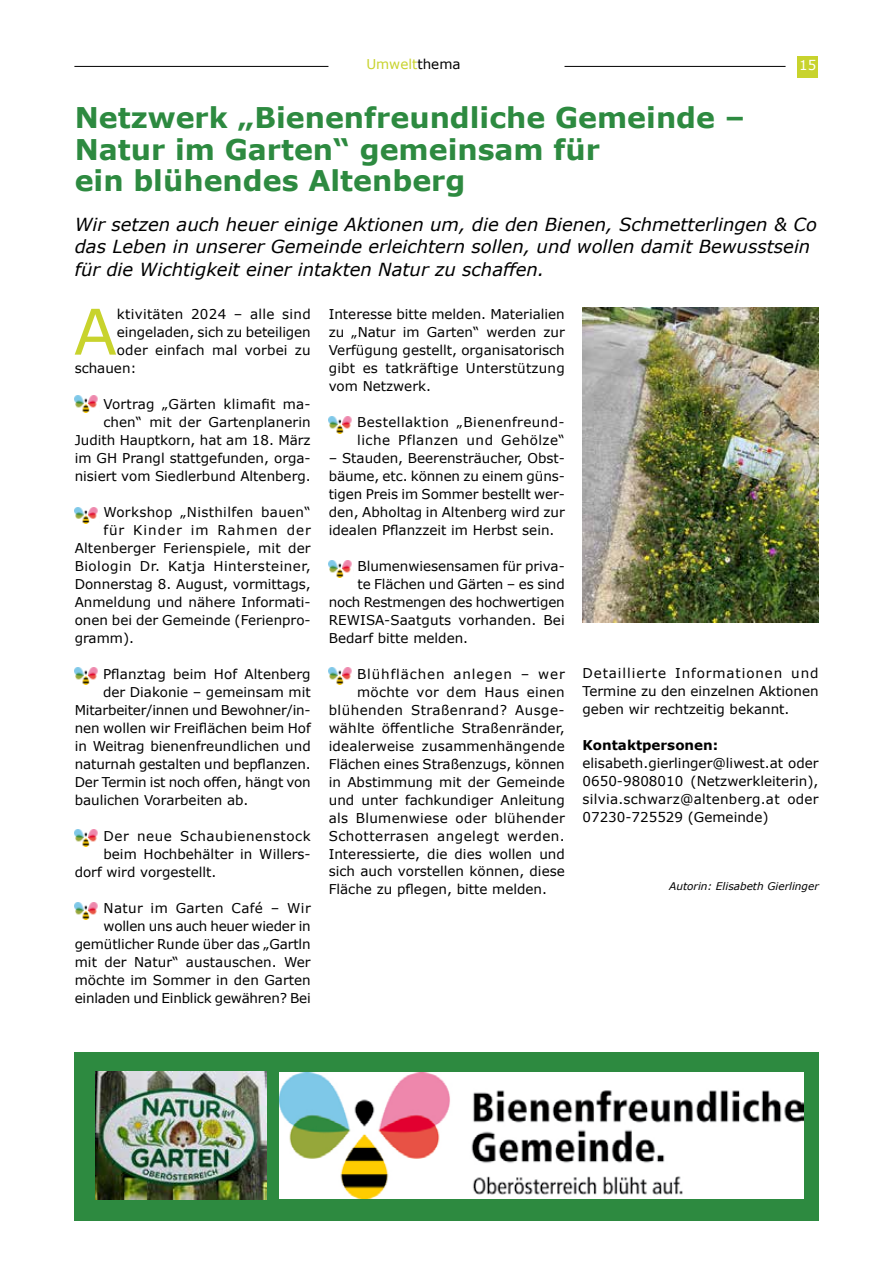
<style>
.page{position:relative;width:893px;height:1263px;background:#fff}
.page>*{position:absolute;margin:0;border:0;box-sizing:border-box;transform-origin:0 0}
.t1{font:63px "Verdana";color:#c8d32d}
.t2{font:700 28.5px/31.5px "Verdana";color:#2d8a40}
.t3{font:italic 18px/22.5px "Verdana";color:#000}
.t4{font:13.5px/18px "Verdana";color:#000;text-align:justify}
.t5{font:13.5px "Verdana";letter-spacing:.035em;color:#000}
.t6{font:13.5px "Verdana";letter-spacing:.02em;color:#000}
.t7{font:13.5px/18px "Verdana";letter-spacing:.03em;color:#000}
.t8{font:13.5px "Verdana";letter-spacing:.025em;color:#000}
.t9{font:13.5px "Verdana";letter-spacing:.04em;color:#000}
.t10{font:13.5px "Verdana";letter-spacing:.065em;color:#000}
.t11{font:13.5px "Verdana";letter-spacing:.07em;color:#000}
.t12{font:700 13.5px "Verdana";color:#000}
.t13{font:13.5px "Verdana";color:#c8d32d}
.t14{font:13.5px "Verdana";color:#fff}
.t15{font:italic 10.5px "Verdana";color:#000}
.s1{color:#000}
</style>
<div class="page">
<hr style="left:74px;top:66px;width:254px;height:1px;background:#000">
<hr style="left:564px;top:66px;width:222px;height:1px;background:#000">
<div style="left:797px;top:56px;width:21px;height:21px;background:#c8d32d"></div>
<img style="left:75px;top:507px;width:23px;height:17px">
<img style="left:75px;top:396px;width:23px;height:17px">
<img style="left:74px;top:668px;width:24px;height:16px">
<img style="left:75px;top:829px;width:23px;height:17px">
<img style="left:75px;top:903px;width:23px;height:17px">
<img style="left:328px;top:416px;width:24px;height:17px">
<img style="left:583px;top:308px;width:236px;height:315px">
<div style="left:74px;top:1052px;width:745px;height:168px;background:#2d8a40"></div>
<img style="left:280px;top:1072px;width:523px;height:126px">
<img style="left:95px;top:1071px;width:171px;height:128px">
<img style="left:329px;top:560px;width:23px;height:17px">
<img style="left:328px;top:668px;width:24px;height:16px">
<p class="t13" style="left:366px;top:55px;width:96px">Umwelt<span class="s1">thema</span></p>
<p class="t14" style="left:799px;top:56px;width:19px">15</p>
<h2 class="t2" style="left:75px;top:101px;width:672px">Netzwerk „Bienenfreundliche Gemeinde –<br>Natur im Garten“ gemeinsam für<br>ein blühendes Altenberg</h2>
<h3 class="t3" style="left:75px;top:213px;width:744px">Wir setzen auch heuer einige Aktionen um, die den Bienen, Schmetterlingen &amp; Co das Leben in unserer Gemeinde erleichtern sollen, und wollen damit Bewusstsein für die Wichtigkeit einer intakten Natur zu schaffen.</h3>
<h1 class="t1" style="left:74px;top:288px;width:45px">A</h1>
<p class="t6" style="left:117px;top:304px;width:195px">ktivitäten 2024 – alle sind</p>
<p class="t4" style="left:117px;top:323px;width:195px">eingeladen, sich zu beteiligen</p>
<p class="t4" style="left:117px;top:341px;width:195px">oder einfach mal vorbei zu</p>
<p class="t4" style="left:75px;top:359px;width:63px">schauen:</p>
<p class="t4" style="left:75px;top:395px;width:238px;text-align:right">Vortrag „Gärten klimafit ma&shy;chen“ mit der Gartenplanerin<br>Judith Hauptkorn, hat am 18. März im GH Prangl stattgefunden, orga&shy;nisiert vom Siedlerbund Altenberg.</p>
<p class="t8" style="left:103px;top:502px;width:209px">Workshop „Nisthilfen bauen“</p>
<p class="t11" style="left:103px;top:520px;width:209px">für Kinder im Rahmen der</p>
<p class="t4" style="left:75px;top:539px;width:238px">Altenberger Ferienspiele, mit der</p>
<p class="t5" style="left:75px;top:556px;width:238px">Biologin Dr. Katja Hintersteiner,</p>
<p class="t4" style="left:75px;top:575px;width:238px">Donnerstag 8. August, vormittags,</p>
<p class="t4" style="left:75px;top:592px;width:238px">Anmeldung und nähere Informati-</p>
<p class="t4" style="left:75px;top:610px;width:238px">onen bei der Gemeinde (Ferienpro-</p>
<p class="t4" style="left:75px;top:628px;width:61px">gramm).</p>
<p class="t4" style="left:103px;top:664px;width:209px">Pflanztag beim Hof Altenberg</p>
<p class="t4" style="left:103px;top:682px;width:209px">der Diakonie – gemeinsam mit</p>
<p class="t4" style="left:75px;top:700px;width:238px">Mitarbeiter/innen und Bewohner/in-</p>
<p class="t4" style="left:75px;top:718px;width:238px">nen wollen wir Freiflächen beim Hof</p>
<p class="t4" style="left:75px;top:736px;width:238px">in Weitrag bienenfreundlichen und</p>
<p class="t4" style="left:75px;top:754px;width:238px">naturnah gestalten und bepflanzen.</p>
<p class="t4" style="left:75px;top:772px;width:238px">Der Termin ist noch offen, hängt von</p>
<p class="t4" style="left:75px;top:790px;width:175px">baulichen Vorarbeiten ab.</p>
<p class="t9" style="left:104px;top:826px;width:209px">Der neue Schaubienenstock</p>
<p class="t4" style="left:104px;top:844px;width:209px">beim Hochbehälter in Willers-</p>
<p class="t4" style="left:75px;top:862px;width:143px">dorf wird vorgestellt.</p>
<p class="t4" style="left:75px;top:898px;width:238px;text-align:right">Natur im Garten Café – Wir wollen uns auch heuer wieder in gemütlicher Runde über das „Gartln mit der Natur“ austauschen. Wer möchte im Sommer in den Garten einladen und Einblick gewähren? Bei</p>
<p class="t4" style="left:329px;top:304px;width:238px">Interesse bitte melden. Materialien zu „Natur im Garten“ werden zur Verfügung gestellt, organisatorisch gibt es tatkräftige Unterstützung vom Netzwerk.</p>
<p class="t7" style="left:357px;top:412px;width:209px">Bestellaktion „Bienenfreund&shy;liche Pflanzen und Gehölze“</p>
<p class="t4" style="left:329px;top:448px;width:238px">– Stauden, Beerensträucher, Obst&shy;bäume, etc. können zu einem güns&shy;tigen Preis im Sommer bestellt wer&shy;den, Abholtag in Altenberg wird zur idealen Pflanzzeit im Herbst sein.</p>
<p class="t4" style="left:357px;top:556px;width:209px">Blumenwiesensamen für priva-</p>
<p class="t4" style="left:357px;top:574px;width:209px">te Flächen und Gärten – es sind</p>
<p class="t4" style="left:329px;top:592px;width:237px">noch Restmengen des hochwertigen</p>
<p class="t4" style="left:329px;top:610px;width:238px">REWISA-Saatguts vorhanden. Bei</p>
<p class="t4" style="left:329px;top:628px;width:141px">Bedarf bitte melden.</p>
<p class="t10" style="left:357px;top:664px;width:209px">Blühflächen anlegen – wer</p>
<p class="t6" style="left:357px;top:682px;width:209px">möchte vor dem Haus einen</p>
<p class="t5" style="left:329px;top:700px;width:237px">blühenden Straßenrand? Ausge-</p>
<p class="t4" style="left:329px;top:718px;width:238px">wählte öffentliche Straßenränder,</p>
<p class="t4" style="left:329px;top:736px;width:238px">idealerweise zusammenhängende</p>
<p class="t4" style="left:329px;top:754px;width:237px">Flächen eines Straßenzugs, können</p>
<p class="t4" style="left:329px;top:772px;width:238px">in Abstimmung mit der Gemeinde</p>
<p class="t4" style="left:329px;top:790px;width:238px">und unter fachkundiger Anleitung</p>
<p class="t6" style="left:329px;top:808px;width:238px">als Blumenwiese oder blühender</p>
<p class="t5" style="left:329px;top:826px;width:238px">Schotterrasen angelegt werden.</p>
<p class="t4" style="left:329px;top:844px;width:238px">Interessierte, die dies wollen und</p>
<p class="t4" style="left:329px;top:862px;width:238px">sich auch vorstellen können, diese</p>
<p class="t4" style="left:329px;top:880px;width:220px">Fläche zu pflegen, bitte melden.</p>
<p class="t15" style="left:669px;top:879px;width:151px">Autorin: Elisabeth Gierlinger</p>
<p class="t4" style="left:582px;top:664px;width:238px">Detaillierte Informationen und Termine zu den einzelnen Aktionen geben wir rechtzeitig bekannt.</p>
<p class="t12" style="left:582px;top:735px;width:137px">Kontaktpersonen:</p>
<p class="t4" style="left:582px;top:754px;width:238px">elisabeth.gierlinger@liwest.at oder 0650-9808010 (Netzwerkleiterin), silvia.schwarz@altenberg.at oder 07230-725529 (Gemeinde)</p>
</div>
